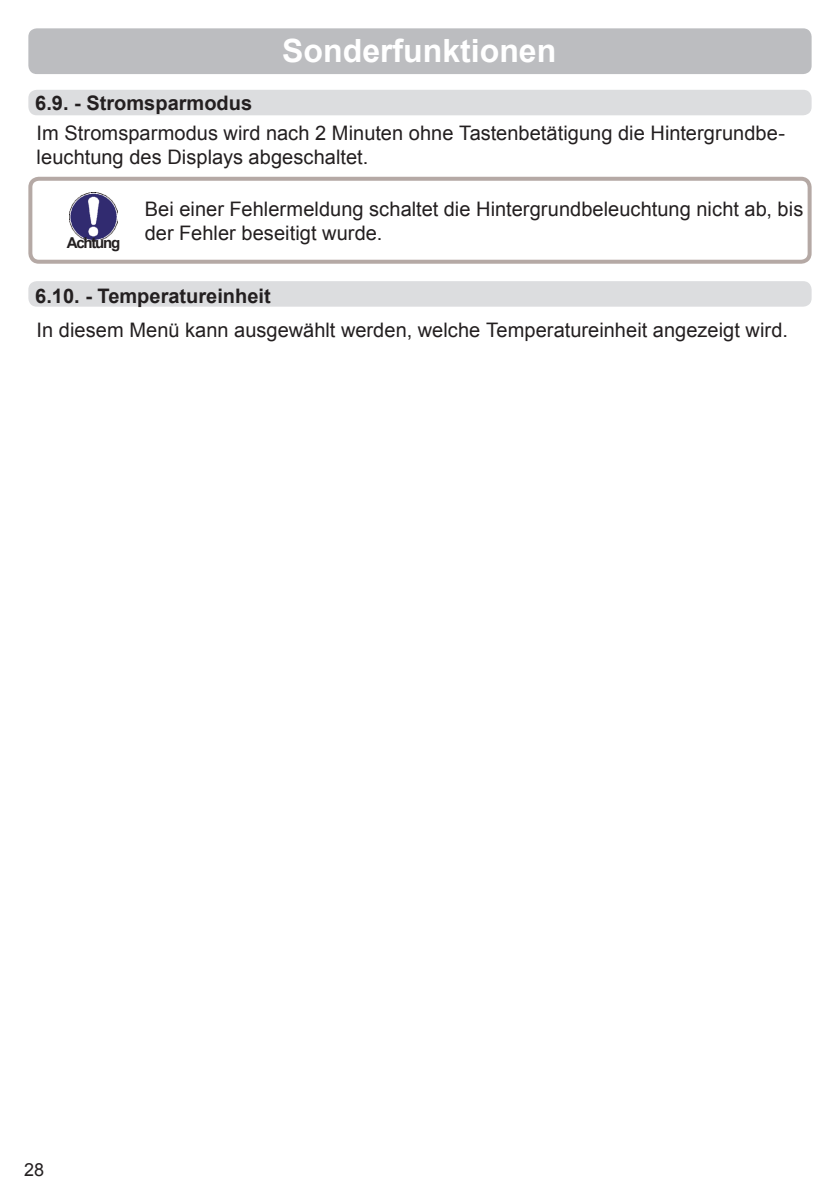
<style>
.page{position:relative;width:840px;height:1191px;background:#fff}
.page>*{position:absolute;margin:0;border:0;box-sizing:border-box;transform-origin:0 0}
.t1{font:700 32px "Arial";color:#fff}
.t2{font:20px/24px "Arial";color:#231f20}
.t3{font:700 20px "Arial";color:#231f20}
.t4{font:18px "Arial";color:#231f20}
.t5{font:700 15px "Arial";letter-spacing:-.08em;color:#231f20}
</style>
<div class="page">
<div style="left:28px;top:28px;width:783px;height:46px;background:#bcbdc0;border-radius:9px"></div>
<div style="left:28px;top:90px;width:783px;height:25px;background:#dcdddf;border-radius:9px"></div>
<div style="left:28px;top:281px;width:783px;height:26px;background:#dcdddf;border-radius:9px"></div>
<div style="left:28px;top:177px;width:783px;height:87px;border:4px solid #b5a9a5;border-radius:9px"></div>
<img style="left:70px;top:192px;width:47px;height:48px">
<p class="t3" style="left:35px;top:89px;width:218px">6.9. - Stromsparmodus</p>
<h1 class="t1" style="left:282px;top:30px;width:275px">Sonderfunktionen</h1>
<p class="t2" style="left:37px;top:121px;width:749px">Im Stromsparmodus wird nach 2 Minuten ohne Tastenbetätigung die Hintergrundbe&shy;leuchtung des Displays abgeschaltet.</p>
<p class="t5" style="left:67px;top:233px;width:55px">Achtung</p>
<p class="t2" style="left:145px;top:197px;width:659px">Bei einer Fehlermeldung schaltet die Hintergrundbeleuchtung nicht ab, bis der Fehler beseitigt wurde.</p>
<p class="t3" style="left:35px;top:282px;width:237px">6.10. - Temperatureinheit</p>
<p class="t2" style="left:37px;top:318px;width:752px">In diesem Menü kann ausgewählt werden, welche Temperatureinheit angezeigt wird.</p>
<p class="t4" style="left:24px;top:1157px;width:22px">28</p>
</div>
